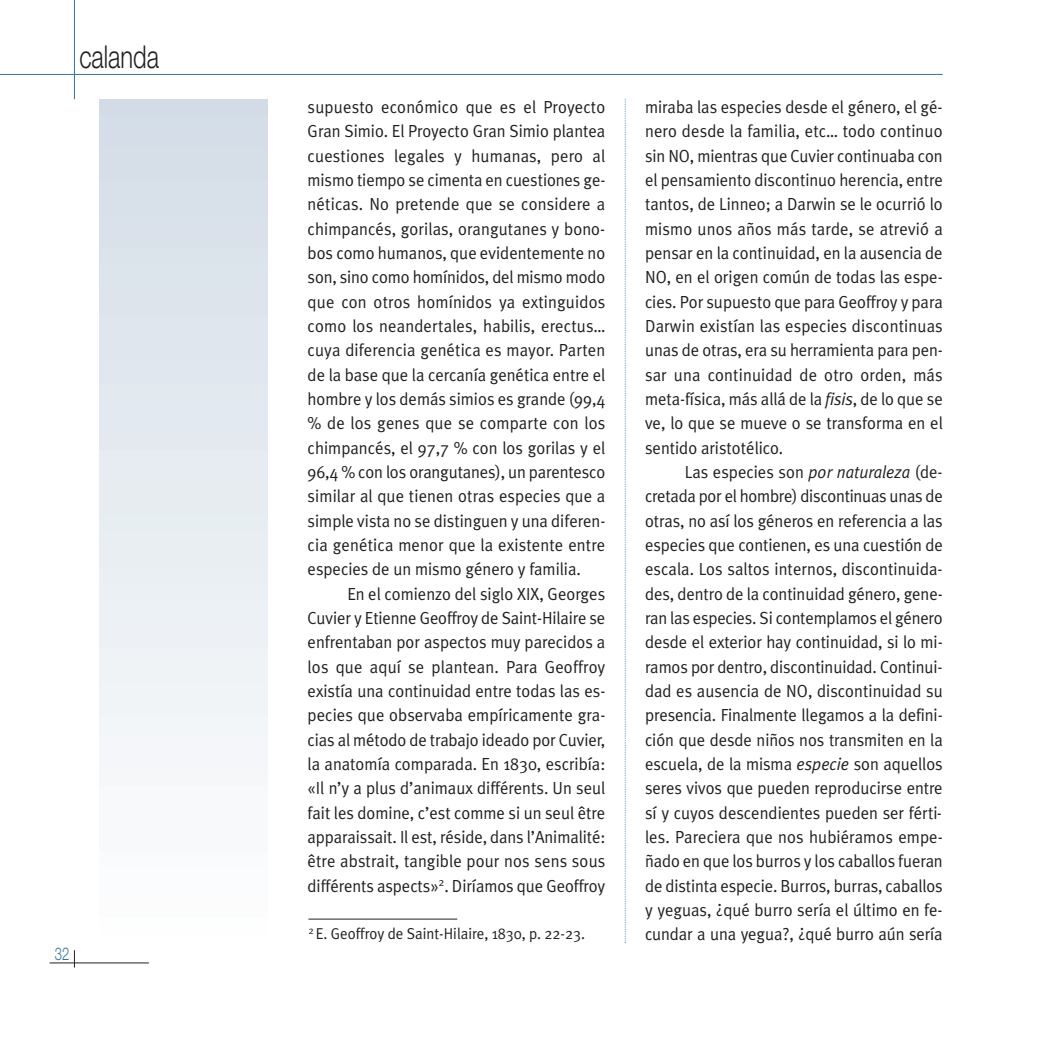
<style>
.page{position:relative;width:1042px;height:1042px;background:#fff}
.page>*{position:absolute;margin:0;border:0;box-sizing:border-box;transform-origin:0 0}
.t1{font:300 31.5px "Helvetica Neue";color:#231f20;scale:.75 1}
.t2{font:17.5px/24.3px "Meta Plus Normal";color:#231f20;text-align:justify;scale:.95 1}
.t3{font:300 17.5px "Helvetica Neue";color:#317694;scale:.75 1}
.t4{font:15.75px "Meta Plus Normal";color:#231f20;scale:.95 1}
.s1{font-style:italic}
</style>
<div class="page">
<hr style="left:0;top:74px;width:943px;height:1px;background:#317694">
<hr style="left:74px;top:0;width:1px;height:99px;background:#317694">
<hr style="left:50px;top:962px;width:99px;height:1px;background:#231f20">
<svg style="left:74px;top:950px;width:1px;height:17px"></svg>
<div style="left:99px;top:99px;width:169px;height:844px;background:linear-gradient(to bottom,#d3dce6,#fdfefe)"></div>
<svg style="left:625px;top:99px;width:1px;height:844px"></svg>
<hr style="left:308px;top:918px;width:149px;height:1px;background:#231f20">
<h1 class="t1" style="left:79px;top:45px;width:108px">calanda</h1>
<p class="t3" style="left:55px;top:947px;width:21px">32</p>
<p class="t2" style="left:308px;top:96px;width:315px">supuesto económico que es el Proyecto Gran Simio. El Proyecto Gran Simio plantea cuestiones legales y humanas, pero al mismo tiempo se cimenta en cuestiones ge&shy;néticas. No pretende que se considere a chimpancés, gorilas, orangutanes y bono&shy;bos como humanos, que evidentemente no son, sino como homínidos, del mismo modo que con otros homínidos ya extinguidos como los neandertales, habilis, erectus… cuya diferencia genética es mayor. Parten de la base que la cercanía genética entre el hombre y los demás simios es grande (99,4 % de los genes que se comparte con los chimpancés, el 97,7 % con los gorilas y el 96,4 % con los orangutanes), un parentesco similar al que tienen otras especies que a simple vista no se distinguen y una diferen&shy;cia genética menor que la existente entre especies de un mismo género y familia.</p>
<p class="t2" style="left:308px;top:583px;width:315px;text-indent:40px">En el comienzo del siglo XIX, Georges Cuvier y Etienne Geoffroy de Saint-Hilaire se enfrentaban por aspectos muy parecidos a los que aquí se plantean. Para Geoffroy existía una continuidad entre todas las es&shy;pecies que observaba empíricamente gra&shy;cias al método de trabajo ideado por Cuvier, la anatomía comparada. En 1830, escribía: «Il n’y a plus d’animaux différents. Un seul fait les domine, c’est comme si un seul être apparaissait. Il est, réside, dans l’Animalité: être abstrait, tangible pour nos sens sous différents aspects»<sup>2</sup>. Diríamos que Geoffroy</p>
<p class="t4" style="left:308px;top:928px;width:293px"><sup>2</sup> E. Geoffroy de Saint-Hilaire, 1830, p. 22-23.</p>
<p class="t2" style="left:645px;top:96px;width:315px">miraba las especies desde el género, el gé&shy;nero desde la familia, etc… todo continuo sin NO, mientras que Cuvier continuaba con el pensamiento discontinuo herencia, entre tantos, de Linneo; a Darwin se le ocurrió lo mismo unos años más tarde, se atrevió a pensar en la continuidad, en la ausencia de NO, en el origen común de todas las espe&shy;cies. Por supuesto que para Geoffroy y para Darwin existían las especies discontinuas unas de otras, era su herramienta para pen&shy;sar una continuidad de otro orden, más meta-física, más allá de la <span class="s1">fisis</span>, de lo que se ve, lo que se mueve o se transforma en el sentido aristotélico.</p>
<p class="t2" style="left:645px;top:461px;width:315px;text-indent:40px">Las especies son <span class="s1">por naturaleza</span> (de&shy;cretada por el hombre) discontinuas unas de otras, no así los géneros en referencia a las especies que contienen, es una cuestión de escala. Los saltos internos, discontinuida&shy;des, dentro de la continuidad género, gene&shy;ran las especies. Si contemplamos el género desde el exterior hay continuidad, si lo mi&shy;ramos por dentro, discontinuidad. Continui&shy;dad es ausencia de NO, discontinuidad su presencia. Finalmente llegamos a la defini&shy;ción que desde niños nos transmiten en la escuela, de la misma <span class="s1">especie</span> son aquellos seres vivos que pueden reproducirse entre sí y cuyos descendientes pueden ser férti&shy;les. Pareciera que nos hubiéramos empe&shy;ñado en que los burros y los caballos fueran de distinta especie. Burros, burras, caballos y yeguas, ¿qué burro sería el último en fe&shy;cundar a una yegua?, ¿qué burro aún sería</p>
</div>
